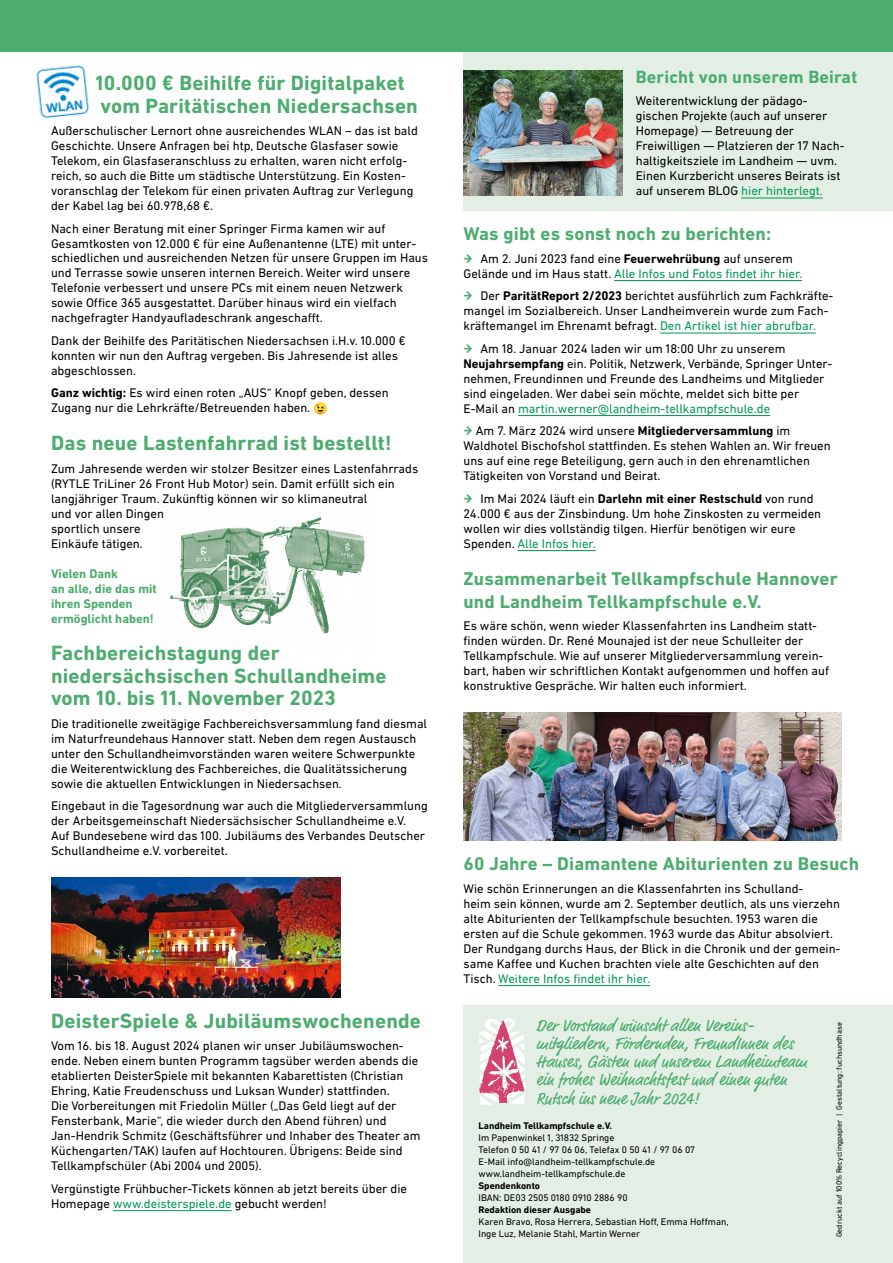
<style>
.page{position:relative;width:893px;height:1263px;background:#fff}
.page>*{position:absolute;margin:0;border:0;box-sizing:border-box;transform-origin:0 0}
.t1{font:700 21px/22.5px "DIN Next LT Pro";letter-spacing:.01em;color:#4dac6f}
.t2{font:700 18.75px/22.5px "DIN Next LT Pro";letter-spacing:.01em;color:#4dac6f}
.t3{font:700 18px "DIN Next LT Pro";letter-spacing:.01em;color:#4dac6f}
.t4{font:17.4px/18.3px "Market OT";color:#4dac6f}
.t5{font:12.75px/15px "DIN Next LT Pro";color:#000}
.t6{font:700 12.75px/15px "DIN Next LT Pro";color:#4dac6f}
.t7{font:9.75px/12px "DIN Next LT Pro";color:#000}
.t8{font:700 9.75px "DIN Next LT Pro";color:#000}
.t9{font:7.8px "DIN Next LT Pro";color:#000}
.s1{font-weight:700}
.s2{color:#009953}
.s3{font-family:"Unit OT";font-weight:700;color:#4dac6f}
</style>
<div class="page">
<img style="left:169px;top:517px;width:196px;height:117px">
<svg style="left:314px;top:402px;width:13px;height:12px"></svg>
<div style="left:463px;top:0;width:430px;height:210px;background:#e3efe4"></div>
<div style="left:0;top:0;width:893px;height:51px;background:#4dac6f"></div>
<hr style="left:614px;top:280px;width:188px;height:1px;background:#009953">
<hr style="left:660px;top:333px;width:156px;height:1px;background:#009953">
<hr style="left:518px;top:415px;width:252px;height:1px;background:#009953">
<hr style="left:517px;top:550px;width:79px;height:1px;background:#009953">
<div style="left:463px;top:1005px;width:430px;height:258px;background:#e3efe4"></div>
<hr style="left:113px;top:1210px;width:119px;height:1px;background:#009953">
<hr style="left:741px;top:198px;width:82px;height:1px;background:#009953">
<img style="left:463px;top:70px;width:160px;height:125px">
<img style="left:51px;top:878px;width:289px;height:119px">
<svg style="left:479px;top:1018px;width:47px;height:87px"></svg>
<img style="left:36px;top:65px;width:53px;height:53px">
<hr style="left:498px;top:985px;width:152px;height:1px;background:#009953">
<img style="left:463px;top:712px;width:379px;height:128px">
<h1 class="t1" style="left:95px;top:72px;width:324px">10.000 € Beihilfe für Digitalpaket vom Paritätischen Niedersachsen</h1>
<p class="t5" style="left:51px;top:123px;width:368px">Außerschulischer Lernort ohne ausreichendes WLAN – das ist bald Geschichte. Unsere Anfragen bei htp, Deutsche Glasfaser sowie Telekom, ein Glasfaseranschluss zu erhalten, waren nicht erfolg&shy;reich, so auch die Bitte um städtische Unterstützung. Ein Kosten&shy;voranschlag der Telekom für einen privaten Auftrag zur Verlegung der Kabel lag bei 60.978,68 €.</p>
<p class="t5" style="left:51px;top:220px;width:379px">Nach einer Beratung mit einer Springer Firma kamen wir auf Gesamtkosten von 12.000 € für eine Außenantenne (LTE) mit unter&shy;schiedlichen und ausreichenden Netzen für unsere Gruppen im Haus und Terrasse sowie unseren internen Bereich. Weiter wird unsere Telefonie verbessert und unsere PCs mit einem neuen Netzwerk sowie Office 365 ausgestattet. Darüber hinaus wird ein vielfach nachgefragter Handyaufladeschrank angeschafft.</p>
<p class="t5" style="left:51px;top:333px;width:356px">Dank der Beihilfe des Paritätischen Niedersachsen i.H.v. 10.000 € konnten wir nun den Auftrag vergeben. Bis Jahresende ist alles abgeschlossen.</p>
<p class="t5" style="left:51px;top:385px;width:339px"><span class="s1">Ganz wichtig:</span> Es wird einen roten „AUS“ Knopf geben, dessen<br>Zugang nur die Lehrkräfte/Betreuenden haben.</p>
<h1 class="t1" style="left:51px;top:432px;width:342px">Das neue Lastenfahrrad ist bestellt!</h1>
<p class="t5" style="left:51px;top:461px;width:369px">Zum Jahresende werden wir stolzer Besitzer eines Lastenfahrrads (RYTLE TriLiner 26 Front Hub Motor) sein. Damit erfüllt sich ein langjähriger Traum. Zukünftig können wir so klimaneutral<br>und vor allen Dingen<br>sportlich unsere<br>Einkäufe tätigen.</p>
<p class="t6" style="left:51px;top:566px;width:107px">Vielen Dank<br>an alle, die das mit ihren Spenden ermöglicht haben!</p>
<h1 class="t1" style="left:51px;top:642px;width:337px">Fachbereichstagung der niedersächsischen Schullandheime vom 10. bis 11. November 2023</h1>
<p class="t5" style="left:51px;top:716px;width:378px">Die traditionelle zweitägige Fachbereichsversammlung fand diesmal im Naturfreundehaus Hannover statt. Neben dem regen Austausch unter den Schullandheimvorständen waren weitere Schwerpunkte die Weiterentwicklung des Fachbereiches, die Qualitätssicherung sowie die aktuellen Entwicklungen in Niedersachsen.</p>
<p class="t5" style="left:51px;top:798px;width:378px">Eingebaut in die Tagesordnung war auch die Mitgliederversammlung der Arbeitsgemeinschaft Niedersächsischer Schullandheime e.V.<br>Auf Bundesebene wird das 100. Jubiläums des Verbandes Deutscher Schullandheime e.V. vorbereitet.</p>
<h1 class="t1" style="left:51px;top:1009px;width:371px">DeisterSpiele &amp; Jubiläumswochenende</h1>
<p class="t5" style="left:51px;top:1038px;width:371px">Vom 16. bis 18. August 2024 planen wir unser Jubiläumswochen&shy;ende. Neben einem bunten Programm tagsüber werden abends die etablierten DeisterSpiele mit bekannten Kabarettisten (Christian Ehring, Katie Freudenschuss und Luksan Wunder) stattfinden.<br>Die Vorbereitungen mit Friedolin Müller („Das Geld liegt auf der Fensterbank, Marie“, die wieder durch den Abend führen) und Jan-Hendrik Schmitz (Geschäftsführer und Inhaber des Theater am Küchengarten/TAK) laufen auf Hochtouren. Übrigens: Beide sind Tellkampfschüler (Abi 2004 und 2005).</p>
<p class="t5" style="left:51px;top:1180px;width:357px">Vergünstigte Frühbucher-Tickets können ab jetzt bereits über die<br>Homepage <span class="s2">www.deisterspiele.de</span> gebucht werden!</p>
<h3 class="t3" style="left:636px;top:66px;width:223px">Bericht von unserem Beirat</h3>
<p class="t5" style="left:636px;top:93px;width:210px">Weiterentwicklung der pädago&shy;gischen Projekte (auch auf unserer Homepage) — Betreuung der Freiwilligen — Platzieren der 17 Nach&shy;haltigkeitsziele im Landheim — uvm.<br>Einen Kurzbericht unseres Beirats ist auf unserem BLOG <span class="s2">hier hinterlegt.</span></p>
<h2 class="t2" style="left:463px;top:222px;width:309px">Was gibt es sonst noch zu berichten:</h2>
<p class="t5" style="left:463px;top:251px;width:340px"><span class="s3">→</span> Am 2. Juni 2023 fand eine <span class="s1">Feuerwehrübung</span> auf unserem<br>Gelände und im Haus statt. <span class="s2">Alle Infos und Fotos findet ihr hier.</span></p>
<p class="t5" style="left:463px;top:288px;width:371px"><span class="s3">→</span> Der <span class="s1">ParitätReport 2/2023</span> berichtet ausführlich zum Fachkräfte&shy;mangel im Sozialbereich. Unser Landheimverein wurde zum Fach&shy;kräftemangel im Ehrenamt befragt. <span class="s2">Den Artikel ist hier abrufbar.</span></p>
<p class="t5" style="left:463px;top:341px;width:370px"><span class="s3">→</span> Am 18. Januar 2024 laden wir um 18:00 Uhr zu unserem <span class="s1">Neujahrsempfang</span> ein. Politik, Netzwerk, Verbände, Springer Unter&shy;nehmen, Freundinnen und Freunde des Landheims und Mitglieder sind eingeladen. Wer dabei sein möchte, meldet sich bitte per E-Mail an <span class="s2">martin.werner@landheim-tellkampfschule.de</span></p>
<p class="t5" style="left:463px;top:423px;width:369px"><span class="s3">→</span> Am 7. März 2024 wird unsere <span class="s1">Mitgliederversammlung</span> im Waldhotel Bischofshol stattfinden. Es stehen Wahlen an. Wir freuen uns auf eine rege Beteiligung, gern auch in den ehrenamtlichen Tätigkeiten von Vorstand und Beirat.</p>
<p class="t5" style="left:463px;top:490px;width:359px"><span class="s3">→</span> Im Mai 2024 läuft ein <span class="s1">Darlehn mit einer Restschuld</span> von rund 24.000 € aus der Zinsbindung. Um hohe Zinskosten zu vermeiden wollen wir dies vollständig tilgen. Hierfür benötigen wir eure Spenden. <span class="s2">Alle Infos hier.</span></p>
<h2 class="t2" style="left:463px;top:567px;width:376px">Zusammenarbeit Tellkampfschule Hannover und Landheim Tellkampfschule e.V.</h2>
<p class="t5" style="left:463px;top:618px;width:367px">Es wäre schön, wenn wieder Klassenfahrten ins Landheim statt&shy;finden würden. Dr. René Mounajed ist der neue Schulleiter der Tellkampfschule. Wie auf unserer Mitgliederversammlung verein&shy;bart, haben wir schriftlichen Kontakt aufgenommen und hoffen auf konstruktive Gespräche. Wir halten euch informiert.</p>
<h2 class="t2" style="left:463px;top:852px;width:397px">60 Jahre – Diamantene Abiturienten zu Besuch</h2>
<p class="t5" style="left:463px;top:881px;width:378px">Wie schön Erinnerungen an die Klassenfahrten ins Schulland-<br>heim sein können, wurde am 2. September deutlich, als uns vierzehn alte Abiturienten der Tellkampfschule besuchten. 1953 waren die ersten auf die Schule gekommen. 1963 wurde das Abitur absolviert.<br>Der Rundgang durchs Haus, der Blick in die Chronik und der gemein&shy;same Kaffee und Kuchen brachten viele alte Geschichten auf den Tisch. <span class="s2">Weitere Infos findet ihr hier.</span></p>
<h3 class="t4" style="left:536px;top:1017px;width:272px">Der Vorstand wünscht allen Vereins&shy;mitgliedern, Fördernden, FreundInnen des Hauses, Gästen und unserem Landheimteam ein frohes Weihnachtsfest und einen guten Rutsch ins neue Jahr 2024!</h3>
<p class="t8" style="left:478px;top:1120px;width:135px">Landheim Tellkampfschule e.V.</p>
<p class="t7" style="left:478px;top:1132px;width:218px">Im Papenwinkel 1, 31832 Springe<br>Telefon 0 50 41 / 97 06 06, Telefax 0 50 41 / 97 06 07<br>E-Mail info@landheim-tellkampfschule.de www.landheim-tellkampfschule.de</p>
<p class="t8" style="left:478px;top:1180px;width:63px">Spendenkonto</p>
<p class="t7" style="left:478px;top:1192px;width:151px">IBAN: DE03 2505 0180 0910 2886 90</p>
<p class="t8" style="left:478px;top:1204px;width:114px">Redaktion dieser Ausgabe</p>
<p class="t7" style="left:478px;top:1216px;width:252px">Karen Bravo, Rosa Herrera, Sebastian Hoff, Emma Hoffman,<br>Inge Luz, Melanie Stahl, Martin Werner</p>
<p class="t9" style="left:835px;top:1237px;width:216px;rotate:-90deg">Gedruckt auf 100% Recyclingpapier | Gestaltung: fuchsundhase</p>
</div>
